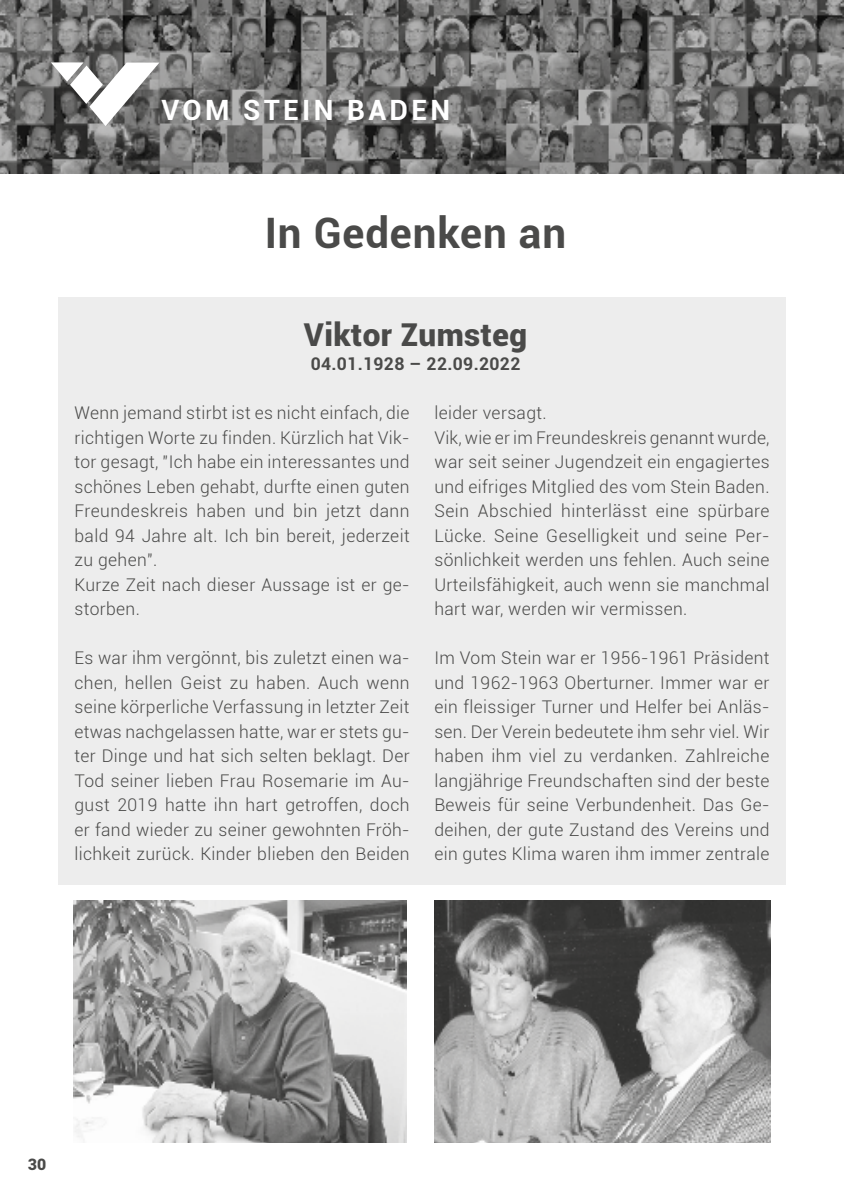
<style>
.page{position:relative;width:844px;height:1191px;background:#fff}
.page>*{position:absolute;margin:0;border:0;box-sizing:border-box;transform-origin:0 0}
.t1{font:700 42px "Roboto";letter-spacing:.02em;color:#4a4a49}
.t2{font:900 31.5px "Roboto";letter-spacing:.015em;color:#4a4a49}
.t3{font:700 28px "Roboto";letter-spacing:.12em;color:#fff}
.t4{font:300 17.5px/24.5px "Roboto";letter-spacing:.02em;color:#4a4a49}
.t5{font:700 17.5px "Roboto";letter-spacing:.02em;color:#4a4a49}
.t6{font:900 15.75px "Roboto";color:#4a4a49}
</style>
<div class="page">
<div style="left:58px;top:297px;width:727px;height:587px;background:#ededed"></div>
<img style="left:74px;top:900px;width:333px;height:242px">
<img style="left:434px;top:900px;width:336px;height:242px">
<img style="left:0;top:0;width:843px;height:174px">
<svg style="left:51px;top:62px;width:108px;height:64px"></svg>
<h3 class="t3" style="left:161px;top:94px;width:290px">VOM STEIN BADEN</h3>
<h1 class="t1" style="left:265px;top:215px;width:303px">In Gedenken an</h1>
<h2 class="t2" style="left:304px;top:321px;width:225px">Viktor Zumsteg</h2>
<p class="t5" style="left:310px;top:356px;width:211px">04.01.1928 – 22.09.2022</p>
<p class="t4" style="left:74px;top:402px;width:336px">Wenn jemand stirbt ist es nicht einfach, die richtigen Worte zu finden. Kürzlich hat Vik&shy;tor gesagt, "Ich habe ein interessantes und schönes Leben gehabt, durfte einen guten Freundeskreis haben und bin jetzt dann bald 94 Jahre alt. Ich bin bereit, jederzeit zu gehen".<br>Kurze Zeit nach dieser Aussage ist er ge&shy;storben.</p>
<p class="t4" style="left:74px;top:647px;width:337px;text-align:justify">Es war ihm vergönnt, bis zuletzt einen wa&shy;chen, hellen Geist zu haben. Auch wenn seine körperliche Verfassung in letzter Zeit etwas nachgelassen hatte, war er stets gu&shy;ter Dinge und hat sich selten beklagt. Der Tod seiner lieben Frau Rosemarie im Au&shy;gust 2019 hatte ihn hart getroffen, doch er fand wieder zu seiner gewohnten Fröh&shy;lichkeit zurück. Kinder blieben den Beiden</p>
<p class="t4" style="left:434px;top:402px;width:336px">leider versagt.<br>Vik, wie er im Freundeskreis genannt wurde, war seit seiner Jugendzeit ein engagiertes und eifriges Mitglied des vom Stein Baden.<br>Sein Abschied hinterlässt eine spürbare Lücke. Seine Geselligkeit und seine Per&shy;sönlichkeit werden uns fehlen. Auch seine Urteilsfähigkeit, auch wenn sie manchmal hart war, werden wir vermissen.</p>
<p class="t4" style="left:434px;top:647px;width:336px;text-align:justify">Im Vom Stein war er 1956-1961 Präsident und 1962-1963 Oberturner. Immer war er ein fleissiger Turner und Helfer bei Anläs&shy;sen. Der Verein bedeutete ihm sehr viel. Wir haben ihm viel zu verdanken. Zahlreiche langjährige Freundschaften sind der beste Beweis für seine Verbundenheit. Das Ge&shy;deihen, der gute Zustand des Vereins und ein gutes Klima waren ihm immer zentrale</p>
<p class="t6" style="left:28px;top:1157px;width:20px">30</p>
</div>
